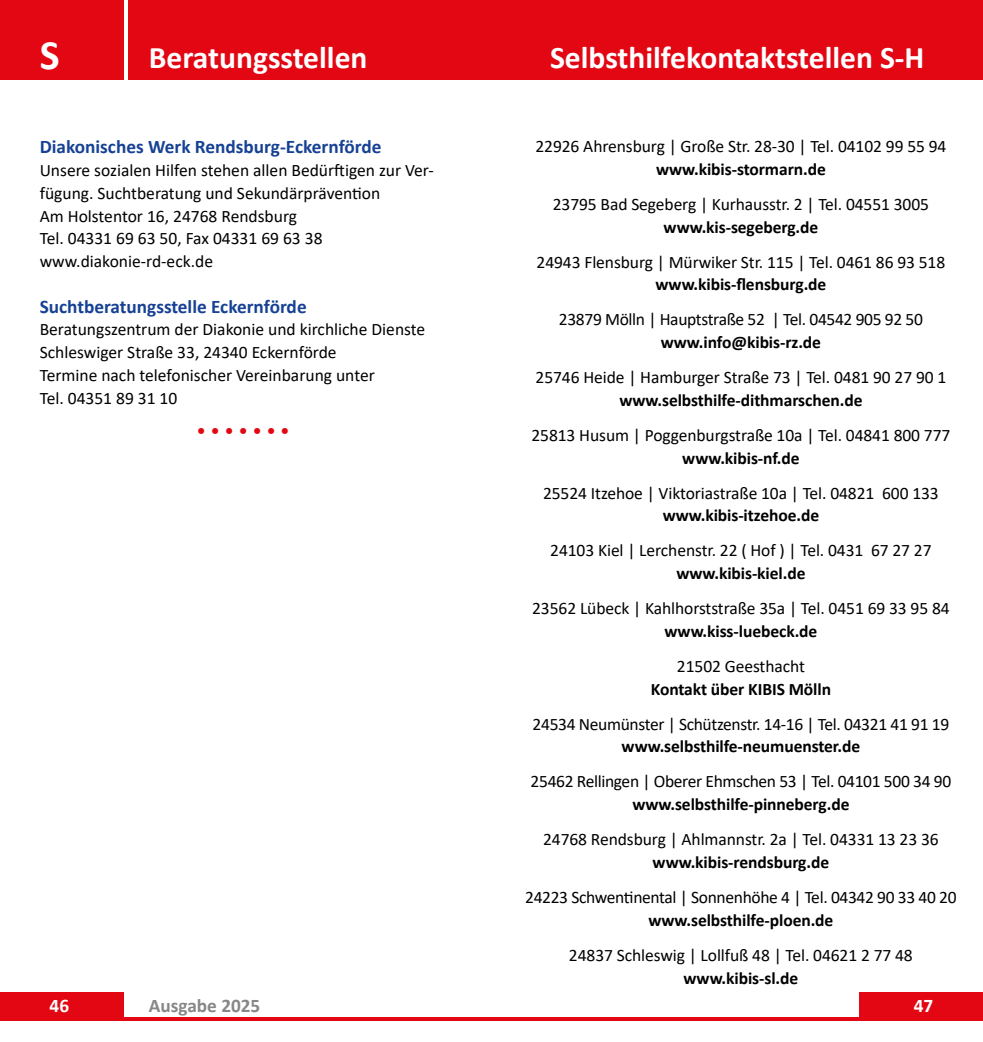
<style>
.page{position:relative;width:983px;height:1042px;background:#fff}
.page>*{position:absolute;margin:0;border:0;box-sizing:border-box;transform-origin:0 0}
.t1{font:700 42px "Calibri";color:#fff}
.t2{font:700 31.5px "Calibri";color:#fff}
.t3{font:700 19.25px "Calibri";color:#164194}
.t4{font:700 19.25px "Calibri";color:#878787}
.t5{font:19.25px "Calibri";color:#e30613}
.t6{font:700 19.25px "Calibri";color:#fff}
.t7{font:17.5px/22.8px "Calibri";letter-spacing:-.005em;color:#000}
.t8{font:700 17.5px "Calibri";letter-spacing:-.005em;color:#000}
</style>
<div class="page">
<div style="left:0;top:0;width:982px;height:79px;background:#e30613"></div>
<div style="left:0;top:992px;width:124px;height:25px;background:#e30613"></div>
<div style="left:858px;top:992px;width:124px;height:25px;background:#e30613"></div>
<hr style="left:0;top:1017px;width:982px;height:4px;background:#e30613">
<hr style="left:124px;top:0;width:4px;height:79px;background:#fff">
<h1 class="t1" style="left:40px;top:25px;width:21px">S</h1>
<h2 class="t2" style="left:149px;top:36px;width:220px">Beratungsstellen</h2>
<h2 class="t2" style="left:550px;top:36px;width:376px">Selbsthilfekontaktstellen S-H</h2>
<p class="t3" style="left:40px;top:133px;width:343px">Diakonisches Werk Rendsburg-Eckernförde</p>
<p class="t7" style="left:40px;top:158px;width:395px">Unsere sozialen Hilfen stehen allen Bedürftigen zur Ver&shy;fügung. Suchtberatung und Sekundärprävention<br>Am Holstentor 16, 24768 Rendsburg<br>Tel. 04331 69 63 50, Fax 04331 69 63 38 www.diakonie-rd-eck.de</p>
<p class="t3" style="left:40px;top:293px;width:268px">Suchtberatungsstelle Eckernförde</p>
<p class="t7" style="left:40px;top:318px;width:387px">Beratungszentrum der Diakonie und kirchliche Dienste Schleswiger Straße 33, 24340 Eckernförde<br>Termine nach telefonischer Vereinbarung unter<br>Tel. 04351 89 31 10</p>
<p class="t5" style="left:196px;top:417px;width:95px">• • • • • • •</p>
<p class="t7" style="left:535px;top:134px;width:412px">22926 Ahrensburg | Große Str. 28-30 | Tel. 04102 99 55 94</p>
<p class="t8" style="left:656px;top:157px;width:171px">www.kibis-stormarn.de</p>
<p class="t7" style="left:552px;top:192px;width:378px">23795 Bad Segeberg | Kurhausstr. 2 | Tel. 04551 3005</p>
<p class="t8" style="left:663px;top:214px;width:156px">www.kis-segeberg.de</p>
<p class="t7" style="left:536px;top:250px;width:410px">24943 Flensburg | Mürwiker Str. 115 | Tel. 0461 86 93 518</p>
<p class="t8" style="left:655px;top:272px;width:172px">www.kibis-flensburg.de</p>
<p class="t7" style="left:558px;top:308px;width:365px">23879 Mölln | Hauptstraße 52 | Tel. 04542 905 92 50</p>
<p class="t8" style="left:660px;top:330px;width:162px">www.info@kibis-rz.de</p>
<p class="t7" style="left:535px;top:365px;width:412px">25746 Heide | Hamburger Straße 73 | Tel. 0481 90 27 90 1</p>
<p class="t8" style="left:619px;top:388px;width:244px">www.selbsthilfe-dithmarschen.de</p>
<p class="t7" style="left:531px;top:423px;width:420px">25813 Husum | Poggenburgstraße 10a | Tel. 04841 800 777</p>
<p class="t8" style="left:682px;top:445px;width:119px">www.kibis-nf.de</p>
<p class="t7" style="left:543px;top:481px;width:397px">25524 Itzehoe | Viktoriastraße 10a | Tel. 04821 600 133</p>
<p class="t8" style="left:662px;top:503px;width:158px">www.kibis-itzehoe.de</p>
<p class="t7" style="left:550px;top:539px;width:383px">24103 Kiel | Lerchenstr. 22 ( Hof ) | Tel. 0431 67 27 27</p>
<p class="t8" style="left:676px;top:561px;width:131px">www.kibis-kiel.de</p>
<p class="t7" style="left:532px;top:596px;width:419px">23562 Lübeck | Kahlhorststraße 35a | Tel. 0451 69 33 95 84</p>
<p class="t8" style="left:664px;top:619px;width:154px">www.kiss-luebeck.de</p>
<p class="t7" style="left:676px;top:654px;width:129px">21502 Geesthacht</p>
<p class="t8" style="left:650px;top:676px;width:182px">Kontakt über KIBIS Mölln</p>
<p class="t7" style="left:532px;top:712px;width:418px">24534 Neumünster | Schützenstr. 14-16 | Tel. 04321 41 91 19</p>
<p class="t8" style="left:621px;top:734px;width:240px">www.selbsthilfe-neumuenster.de</p>
<p class="t7" style="left:530px;top:770px;width:422px">25462 Rellingen | Oberer Ehmschen 53 | Tel. 04101 500 34 90</p>
<p class="t8" style="left:632px;top:792px;width:218px">www.selbsthilfe-pinneberg.de</p>
<p class="t7" style="left:543px;top:827px;width:397px">24768 Rendsburg | Ahlmannstr. 2a | Tel. 04331 13 23 36</p>
<p class="t8" style="left:652px;top:850px;width:178px">www.kibis-rendsburg.de</p>
<p class="t7" style="left:525px;top:885px;width:433px">24223 Schwentinental | Sonnenhöhe 4 | Tel. 04342 90 33 40 20</p>
<p class="t8" style="left:648px;top:907px;width:186px">www.selbsthilfe-ploen.de</p>
<p class="t7" style="left:569px;top:943px;width:345px">24837 Schleswig | Lollfuß 48 | Tel. 04621 2 77 48</p>
<p class="t8" style="left:683px;top:965px;width:116px">www.kibis-sl.de</p>
<p class="t4" style="left:149px;top:992px;width:113px">Ausgabe 2025</p>
<p class="t6" style="left:50px;top:992px;width:21px">46</p>
<p class="t6" style="left:913px;top:992px;width:21px">47</p>
</div>
